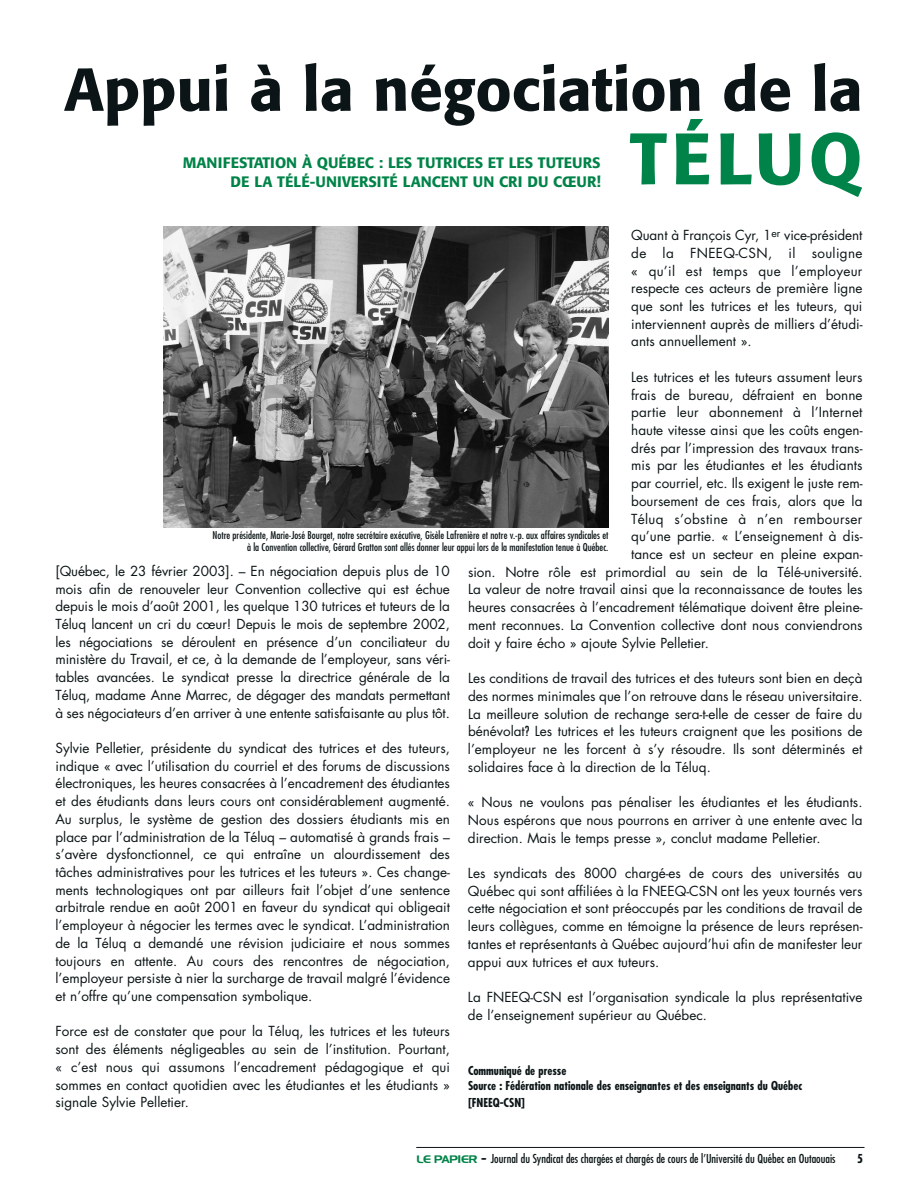
<style>
.page{position:relative;width:918px;height:1188px;background:#fff}
.page>*{position:absolute;margin:0;border:0;box-sizing:border-box;transform-origin:0 0}
.t1{font:500 72px "Formata";letter-spacing:.06em;color:#008348}
.t2{font:500 60px "Formata";color:#0b1416}
.t3{font:500 15px/18.9px "Formata";color:#008348;text-align:right}
.t4{font:13.5px/17.7px "Futura";color:#0b1416;text-align:justify}
.t5{font:13.5px "Futura";letter-spacing:.025em;color:#0b1416}
.t6{font:700 condensed 12px/15.1px "Futura";color:#0b1416}
.t7{font:condensed 12px "Futura";color:#0b1416}
.t8{font:condensed 10.5px/12px "Futura";color:#0b1416;text-align:right}
.s1{font-stretch:condensed}
.s2{font-family:"Simplix Display SSK";font-stretch:normal;font-size:10.5px;color:#008348}
.s3{font-family:"Simplix Display SSK";font-stretch:normal}
</style>
<div class="page">
<hr style="left:416px;top:1147px;width:449px;height:1px;background:#0b1416">
<img style="left:163px;top:226px;width:446px;height:301px">
<h2 class="t2" style="left:64px;top:63px;width:800px">Appui à la négociation de la</h2>
<h1 class="t1" style="left:630px;top:127px;width:234px">TÉLUQ</h1>
<p class="t3" style="left:183px;top:154px;width:420px">MANIFESTATION À QUÉBEC : LES TUTRICES ET LES TUTEURS<br>DE LA TÉLÉ-UNIVERSITÉ LANCENT UN CRI DU CŒUR!</p>
<p class="t4" style="left:631px;top:227px;width:233px">Quant à François Cyr, 1<sup>er</sup> vice-président de la FNEEQ-CSN, il souligne « qu’il est temps que l’employeur respecte ces acteurs de première ligne que sont les tutrices et les tuteurs, qui interviennent auprès de milliers d’étudi&shy;ants annuellement ».</p>
<p class="t4" style="left:631px;top:369px;width:233px">Les tutrices et les tuteurs assument leurs</p>
<p class="t4" style="left:631px;top:387px;width:233px">frais de bureau, défraient en bonne</p>
<p class="t4" style="left:631px;top:405px;width:233px">partie leur abonnement à l’Internet</p>
<p class="t4" style="left:631px;top:422px;width:233px">haute vitesse ainsi que les coûts engen-</p>
<p class="t4" style="left:631px;top:440px;width:233px">drés par l’impression des travaux trans-</p>
<p class="t4" style="left:631px;top:458px;width:233px">mis par les étudiantes et les étudiants</p>
<p class="t4" style="left:631px;top:475px;width:233px">par courriel, etc. Ils exigent le juste rem-</p>
<p class="t4" style="left:631px;top:493px;width:233px">boursement de ces frais, alors que la</p>
<p class="t5" style="left:631px;top:512px;width:233px">Téluq s’obstine à n’en rembourser</p>
<p class="t4" style="left:631px;top:529px;width:233px">qu’une partie. « L’enseignement à dis-</p>
<p class="t4" style="left:631px;top:546px;width:233px">tance est un secteur en pleine expan-</p>
<p class="t4" style="left:468px;top:564px;width:396px">sion. Notre rôle est primordial au sein de la Télé-université.</p>
<p class="t4" style="left:468px;top:582px;width:396px">La valeur de notre travail ainsi que la reconnaissance de toutes les</p>
<p class="t4" style="left:468px;top:600px;width:396px">heures consacrées à l’encadrement télématique doivent être pleine-</p>
<p class="t4" style="left:468px;top:617px;width:396px">ment reconnues. La Convention collective dont nous conviendrons</p>
<p class="t4" style="left:468px;top:635px;width:243px">doit y faire écho » ajoute Sylvie Pelletier.</p>
<p class="t4" style="left:468px;top:670px;width:396px">Les conditions de travail des tutrices et des tuteurs sont bien en deçà des normes minimales que l’on retrouve dans le réseau universitaire.<br>La meilleure solution de rechange sera-t-elle de cesser de faire du bénévolat<span class="s1">?</span> Les tutrices et les tuteurs craignent que les positions de l’employeur ne les forcent à s’y résoudre. Ils sont déterminés et solidaires face à la direction de la Téluq.</p>
<p class="t4" style="left:468px;top:794px;width:396px">« Nous ne voulons pas pénaliser les étudiantes et les étudiants.<br>Nous espérons que nous pourrons en arriver à une entente avec la direction. Mais le temps presse », conclut madame Pelletier.</p>
<p class="t4" style="left:468px;top:865px;width:396px">Les syndicats des 8000 chargé-es de cours des universités au Québec qui sont affiliées à la FNEEQ-CSN ont les yeux tournés vers cette négociation et sont préoccupés par les conditions de travail de leurs collègues, comme en témoigne la présence de leurs représen&shy;tantes et représentants à Québec aujourd’hui afin de manifester leur appui aux tutrices et aux tuteurs.</p>
<p class="t4" style="left:468px;top:989px;width:396px">La FNEEQ-CSN est l’organisation syndicale la plus représentative de l’enseignement supérieur au Québec.</p>
<p class="t8" style="left:212px;top:530px;width:398px">Notre présidente, Marie-José Bourget, notre secrétaire exécutive, Gisèle Lafrenière et notre v.-p. aux affaires syndicales et à la Convention collective, Gérard Gratton sont allés donner leur appui lors de la manifestation tenue à Québec.</p>
<p class="t4" style="left:56px;top:563px;width:396px">[Québec, le 23 février 2003]. – En négociation depuis plus de 10 mois afin de renouveler leur Convention collective qui est échue depuis le mois d’août 2001, les quelque 130 tutrices et tuteurs de la Téluq lancent un cri du cœur! Depuis le mois de septembre 2002, les négociations se déroulent en présence d’un conciliateur du ministère du Travail, et ce, à la demande de l’employeur, sans véri&shy;tables avancées. Le syndicat presse la directrice générale de la Téluq, madame Anne Marrec, de dégager des mandats permettant à ses négociateurs d’en arriver à une entente satisfaisante au plus tôt.</p>
<p class="t4" style="left:56px;top:740px;width:396px">Sylvie Pelletier, présidente du syndicat des tutrices et des tuteurs, indique « avec l’utilisation du courriel et des forums de discussions électroniques, les heures consacrées à l’encadrement des étudiantes et des étudiants dans leurs cours ont considérablement augmenté.<br>Au surplus, le système de gestion des dossiers étudiants mis en place par l’administration de la Téluq – automatisé à grands frais – s’avère dysfonctionnel, ce qui entraîne un alourdissement des tâches administratives pour les tutrices et les tuteurs ». Ces change&shy;ments technologiques ont par ailleurs fait l’objet d’une sentence arbitrale rendue en août 2001 en faveur du syndicat qui obligeait l’employeur à négocier les termes avec le syndicat. L’administration de la Téluq a demandé une révision judiciaire et nous sommes toujours en attente. Au cours des rencontres de négociation, l’employeur persiste à nier la surcharge de travail malgré l’évidence et n’offre qu’une compensation symbolique.</p>
<p class="t4" style="left:56px;top:1024px;width:396px">Force est de constater que pour la Téluq, les tutrices et les tuteurs sont des éléments négligeables au sein de l’institution. Pourtant, « c’est nous qui assumons l’encadrement pédagogique et qui sommes en contact quotidien avec les étudiantes et les étudiants » signale Sylvie Pelletier.</p>
<p class="t6" style="left:468px;top:1064px;width:336px">Communiqué de presse<br>Source : Fédération nationale des enseignantes et des enseignants du Québec</p>
<p class="t6" style="left:468px;top:1096px;width:59px">[FNEEQ-CSN]</p>
<p class="t7" style="left:417px;top:1153px;width:420px"><span class="s2">LE PAPIER</span> <span class="s3">-</span> Journal du Syndicat des chargées et chargés de cours de l’Université du Québec en Outaouais</p>
<p class="t6" style="left:857px;top:1152px;width:7px">5</p>
</div>
